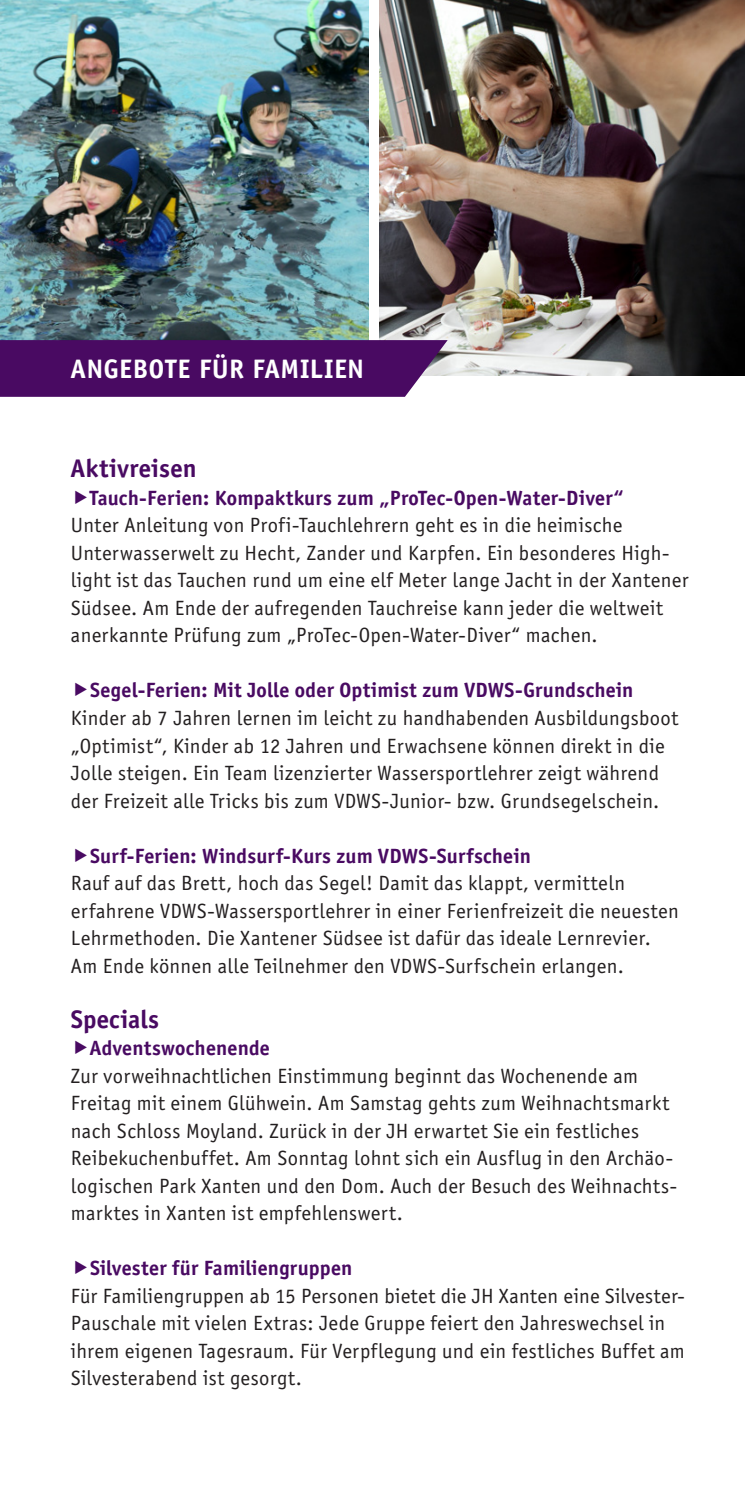
<style>
.page{position:relative;width:745px;height:1489px;background:#fff}
.page>*{position:absolute;margin:0;border:0;box-sizing:border-box;transform-origin:0 0}
.t1{font:700 27.5px "Officina Sans EF";letter-spacing:.025em;color:#fff}
.t2{font:700 26.25px "Officina Sans EF";letter-spacing:.01em;color:#490a62}
.t3{font:21.25px/27.5px "Officina Sans EF";letter-spacing:.02em;color:#231f20}
.t4{font:700 21.25px "Officina Sans EF";letter-spacing:.01em;color:#490a62}
</style>
<div class="page">
<img style="left:379px;top:0;width:365px;height:376px">
<img style="left:0;top:0;width:369px;height:340px">
<svg style="left:0;top:340px;width:447px;height:57px;background:#501468"></svg>
<p class="t1" style="left:71px;top:352px;width:294px">ANGEBOTE FÜR FAMILIEN</p>
<p class="t2" style="left:71px;top:453px;width:127px">Aktivreisen</p>
<p class="t4" style="left:90px;top:485px;width:535px">Tauch-Ferien: Kompaktkurs zum „ProTec-Open-Water-Diver“</p>
<p class="t3" style="left:71px;top:512px;width:618px">Unter Anleitung von Profi-Tauchlehrern geht es in die heimische Unterwasserwelt zu Hecht, Zander und Karpfen. Ein besonderes High&shy;light ist das Tauchen rund um eine elf Meter lange Jacht in der Xantener Südsee. Am Ende der aufregenden Tauchreise kann jeder die weltweit anerkannte Prüfung zum „ProTec-Open-Water-Diver“ machen.</p>
<p class="t4" style="left:90px;top:677px;width:544px">Segel-Ferien: Mit Jolle oder Optimist zum VDWS-Grundschein</p>
<p class="t3" style="left:71px;top:704px;width:608px">Kinder ab 7 Jahren lernen im leicht zu handhabenden Ausbildungsboot „Optimist“, Kinder ab 12 Jahren und Erwachsene können direkt in die Jolle steigen. Ein Team lizenzierter Wassersportlehrer zeigt während der Freizeit alle Tricks bis zum VDWS-Junior- bzw. Grundsegelschein.</p>
<p class="t4" style="left:90px;top:842px;width:442px">Surf-Ferien: Windsurf-Kurs zum VDWS-Surfschein</p>
<p class="t3" style="left:71px;top:869px;width:609px">Rauf auf das Brett, hoch das Segel! Damit das klappt, vermitteln erfahrene VDWS-Wassersportlehrer in einer Ferienfreizeit die neuesten Lehrmethoden. Die Xantener Südsee ist dafür das ideale Lernrevier.<br>Am Ende können alle Teilnehmer den VDWS-Surfschein erlangen.</p>
<p class="t2" style="left:71px;top:1003px;width:90px">Specials</p>
<p class="t4" style="left:90px;top:1035px;width:181px">Adventswochenende</p>
<p class="t3" style="left:71px;top:1062px;width:607px">Zur vorweihnachtlichen Einstimmung beginnt das Wochenende am Freitag mit einem Glühwein. Am Samstag gehts zum Weihnachtsmarkt nach Schloss Moyland. Zurück in der JH erwartet Sie ein festliches Reibekuchenbuffet. Am Sonntag lohnt sich ein Ausflug in den Archäo&shy;logischen Park Xanten und den Dom. Auch der Besuch des Weihnachts&shy;marktes in Xanten ist empfehlenswert.</p>
<p class="t4" style="left:90px;top:1255px;width:263px">Silvester für Familiengruppen</p>
<p class="t3" style="left:71px;top:1282px;width:615px">Für Familiengruppen ab 15 Personen bietet die JH Xanten eine Silvester-Pauschale mit vielen Extras: Jede Gruppe feiert den Jahreswechsel in ihrem eigenen Tagesraum. Für Verpflegung und ein festliches Buffet am Silvesterabend ist gesorgt.</p>
</div>
